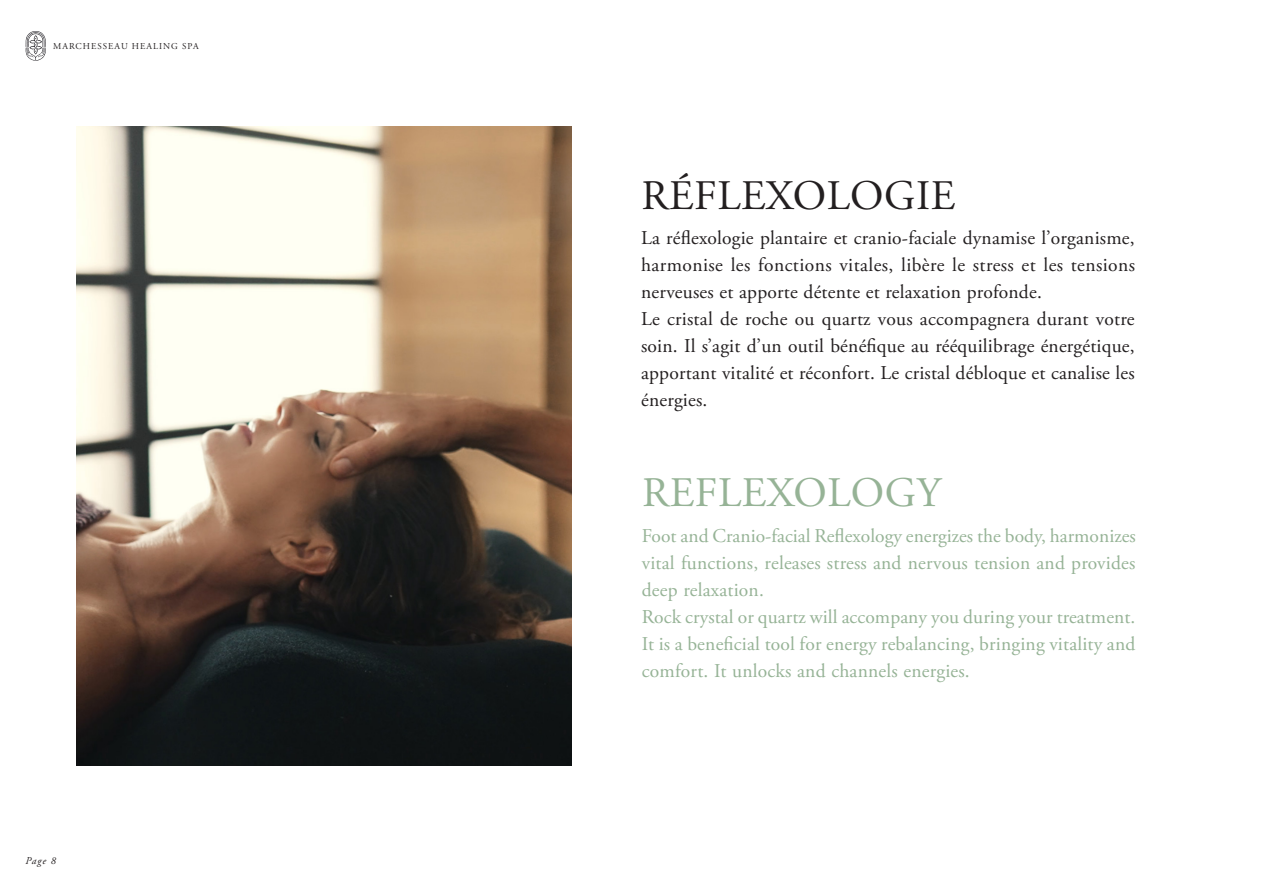
<style>
.page{position:relative;width:1263px;height:893px;background:#fff}
.page>*{position:absolute;margin:0;border:0;box-sizing:border-box;transform-origin:0 0}
.t1{font:42px "Adobe Garamond Pro";letter-spacing:.015em;color:#231f20}
.t2{font:42px "Adobe Garamond Pro";letter-spacing:.015em;color:#96b396}
.t3{font:19.5px/27px "Adobe Garamond Pro";letter-spacing:.01em;color:#231f20;text-align:justify}
.t4{font:19.5px/27px "Adobe Garamond Pro";letter-spacing:.01em;color:#96b396;text-align:justify}
.t5{font:italic 10.5px "Adobe Garamond Pro";color:#231f20}
.t6{font:9px "Adobe Garamond Pro";letter-spacing:.115em;color:#231f20}
</style>
<div class="page">
<svg style="left:26px;top:31px;width:20px;height:30px"></svg>
<img style="left:77px;top:127px;width:494px;height:638px">
<p class="t6" style="left:53px;top:41px;width:147px">MARCHESSEAU HEALING SPA</p>
<p class="t5" style="left:26px;top:855px;width:32px">Page 8</p>
<p class="t1" style="left:641px;top:171px;width:316px">RÉFLEXOLOGIE</p>
<p class="t3" style="left:641px;top:225px;width:495px">La réflexologie plantaire et cranio-faciale dynamise l’organisme, harmonise les fonctions vitales, libère le stress et les tensions nerveuses et apporte détente et relaxation profonde.</p>
<p class="t3" style="left:641px;top:306px;width:495px">Le cristal de roche ou quartz vous accompagnera durant votre soin. Il s’agit d’un outil bénéfique au rééquilibrage énergétique, apportant vitalité et réconfort. Le cristal débloque et canalise les énergies.</p>
<p class="t2" style="left:642px;top:467px;width:300px">REFLEXOLOGY</p>
<p class="t4" style="left:642px;top:523px;width:495px">Foot and Cranio-facial Reflexology energizes the body, harmonizes vital functions, releases stress and nervous tension and provides deep relaxation.</p>
<p class="t4" style="left:642px;top:604px;width:495px">Rock crystal or quartz will accompany you during your treatment.<br>It is a beneficial tool for energy rebalancing, bringing vitality and comfort. It unlocks and channels energies.</p>
</div>
